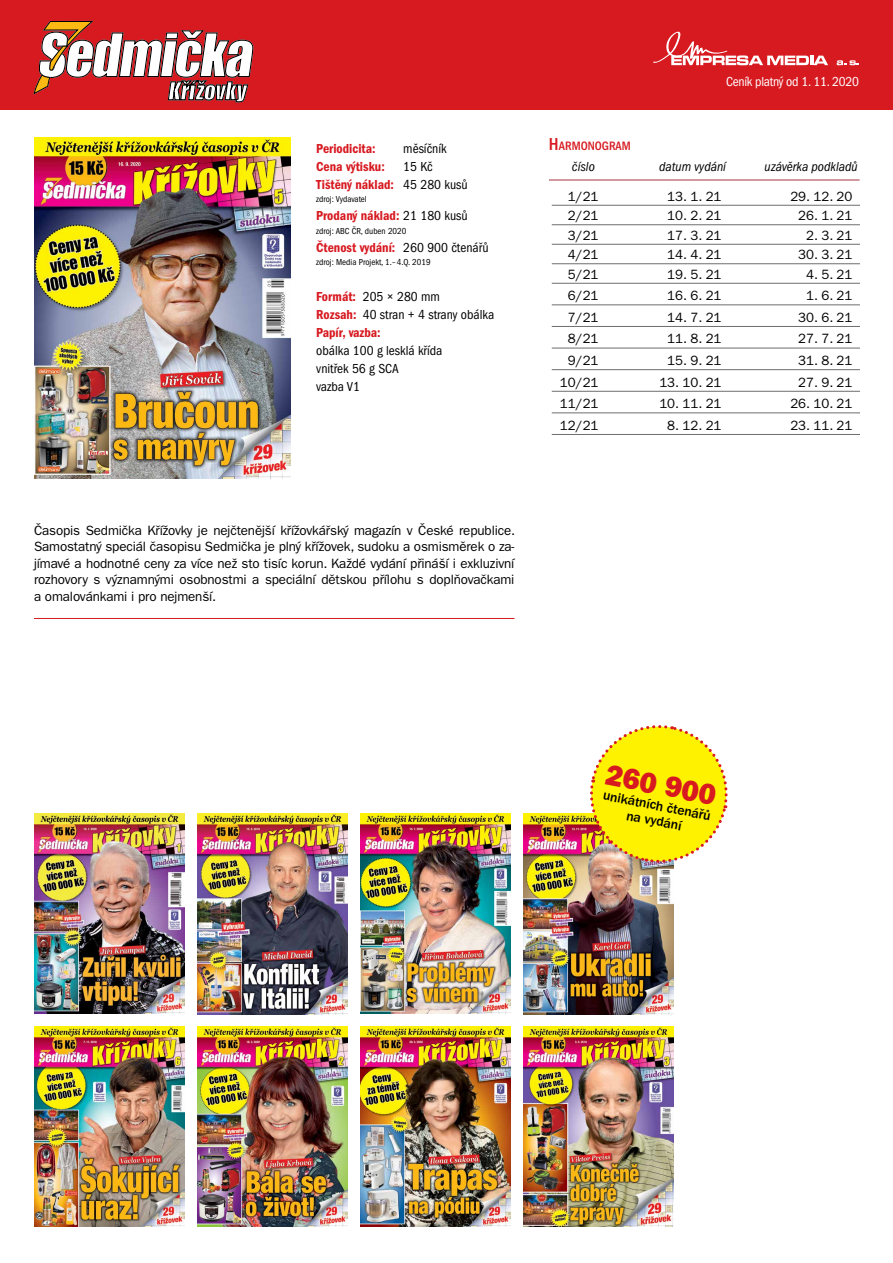
<style>
.page{position:relative;width:893px;height:1263px;background:#fff}
.page>*{position:absolute;margin:0;border:0;box-sizing:border-box;transform-origin:0 0}
.t1{font:29.25px "ITC Franklin Gothic Std Hvy";color:#d71920}
.t2{font:500 13.8px/15.5px "ITC Franklin Gothic Std";color:#000;text-align:center}
.t3{font:13.5px/16.5px "ITC Franklin Gothic Std";color:#000;text-align:justify}
.t4{font:13.5px "ITC Franklin Gothic Std Dm Cd";color:#d71920}
.t5{font:condensed 13.5px/18px "ITC Franklin Gothic Std";color:#000}
.t6{font:italic condensed 13.5px "ITC Franklin Gothic Std";color:#000}
.t7{font:condensed 13.5px "ITC Franklin Gothic Std";letter-spacing:-.02em;color:#fff}
.t8{font:500 condensed 12.6px "ITC Franklin Gothic Std";color:#d71920}
.t9{font:condensed 9px "ITC Franklin Gothic Std";color:#000}
.s1{font-family:"ITC Franklin Gothic Std";font-stretch:condensed;color:#000}
.s2{font-family:"ITC Franklin Gothic Std Dm Cd";font-stretch:normal;color:#d71920}
.s3{font-size:18px}
</style>
<div class="page">
<img style="left:34px;top:137px;width:256px;height:342px">
<img style="left:197px;top:813px;width:150px;height:201px">
<img style="left:34px;top:1026px;width:150px;height:200px">
<img style="left:197px;top:1026px;width:150px;height:200px">
<img style="left:360px;top:1026px;width:150px;height:200px">
<img style="left:523px;top:1026px;width:150px;height:200px">
<img style="left:360px;top:813px;width:150px;height:201px">
<img style="left:523px;top:813px;width:150px;height:201px">
<img style="left:34px;top:814px;width:150px;height:199px">
<hr style="left:549px;top:180px;width:311px;height:1px;background:#a1363f">
<hr style="left:552px;top:205px;width:308px;height:1px;background:#6d6e71">
<hr style="left:552px;top:224px;width:308px;height:1px;background:#6d6e71">
<hr style="left:552px;top:244px;width:308px;height:1px;background:#6d6e71">
<hr style="left:552px;top:263px;width:308px;height:1px;background:#6d6e71">
<hr style="left:552px;top:283px;width:308px;height:1px;background:#6d6e71">
<hr style="left:552px;top:304px;width:308px;height:1px;background:#6d6e71">
<hr style="left:552px;top:326px;width:308px;height:1px;background:#6d6e71">
<hr style="left:552px;top:348px;width:308px;height:1px;background:#6d6e71">
<hr style="left:552px;top:369px;width:308px;height:1px;background:#6d6e71">
<hr style="left:552px;top:391px;width:308px;height:1px;background:#6d6e71">
<hr style="left:552px;top:412px;width:308px;height:1px;background:#6d6e71">
<hr style="left:552px;top:434px;width:308px;height:1px;background:#6d6e71">
<div style="left:0;top:0;width:893px;height:109px;background:#d71920"></div>
<svg style="left:837px;top:60px;width:22px;height:5px"></svg>
<svg style="left:653px;top:31px;width:175px;height:34px"></svg>
<hr style="left:34px;top:618px;width:480px;height:1px;background:#d71920">
<svg style="left:33px;top:20px;width:221px;height:90px"></svg>
<svg style="left:586px;top:725px;width:142px;height:142px"></svg>
<p class="t4" style="left:316px;top:141px;width:61px">Periodicita:</p>
<p class="t5" style="left:403px;top:139px;width:45px">měsíčník</p>
<p class="t4" style="left:316px;top:159px;width:70px">Cena výtisku:</p>
<p class="t5" style="left:403px;top:157px;width:31px">15 Kč</p>
<p class="t4" style="left:316px;top:177px;width:153px">Tištěný náklad: <span class="s1">45 280 kusů</span></p>
<p class="t9" style="left:316px;top:194px;width:52px">zdroj: Vydavatel</p>
<p class="t4" style="left:316px;top:208px;width:153px">Prodaný náklad: <span class="s1">21 180 kusů</span></p>
<p class="t9" style="left:316px;top:226px;width:92px">zdroj: ABC ČR, duben 2020</p>
<p class="t4" style="left:316px;top:240px;width:174px">Čtenost vydání: <span class="s1">260 900 čtenářů</span></p>
<p class="t9" style="left:316px;top:257px;width:116px">zdroj: Media Projekt, 1.– 4.Q. 2019</p>
<p class="t5" style="left:316px;top:288px;width:180px"><span class="s2">Formát:</span> 205 × 280 mm<br><span class="s2">Rozsah:</span> 40 stran + 4 strany obálka</p>
<p class="t4" style="left:316px;top:325px;width:66px">Papír, vazba:</p>
<p class="t5" style="left:316px;top:342px;width:128px">obálka 100 g lesklá křída vnitřek 56 g SCA<br>vazba V1</p>
<p class="t7" style="left:726px;top:74px;width:134px">Ceník platný od 1. 11. 2020</p>
<p class="t8" style="left:549px;top:138px;width:83px"><span class="s3">H</span>ARMONOGRAM</p>
<p class="t6" style="left:572px;top:159px;width:24px">číslo</p>
<p class="t6" style="left:659px;top:159px;width:68px">datum vydání</p>
<p class="t6" style="left:765px;top:159px;width:95px">uzávěrka podkladů</p>
<p class="t3" style="left:568px;top:188px;width:32px">1/21</p>
<p class="t3" style="left:667px;top:188px;width:56px">13. 1. 21</p>
<p class="t3" style="left:790px;top:188px;width:64px">29. 12. 20</p>
<p class="t3" style="left:568px;top:207px;width:32px">2/21</p>
<p class="t3" style="left:667px;top:207px;width:56px">10. 2. 21</p>
<p class="t3" style="left:798px;top:207px;width:56px">26. 1. 21</p>
<p class="t3" style="left:568px;top:227px;width:32px">3/21</p>
<p class="t3" style="left:667px;top:227px;width:56px">17. 3. 21</p>
<p class="t3" style="left:806px;top:227px;width:48px">2. 3. 21</p>
<p class="t3" style="left:568px;top:246px;width:32px">4/21</p>
<p class="t3" style="left:667px;top:246px;width:56px">14. 4. 21</p>
<p class="t3" style="left:798px;top:246px;width:56px">30. 3. 21</p>
<p class="t3" style="left:568px;top:266px;width:32px">5/21</p>
<p class="t3" style="left:667px;top:266px;width:56px">19. 5. 21</p>
<p class="t3" style="left:806px;top:266px;width:48px">4. 5. 21</p>
<p class="t3" style="left:568px;top:287px;width:32px">6/21</p>
<p class="t3" style="left:667px;top:287px;width:56px">16. 6. 21</p>
<p class="t3" style="left:806px;top:287px;width:48px">1. 6. 21</p>
<p class="t3" style="left:568px;top:309px;width:32px">7/21</p>
<p class="t3" style="left:667px;top:309px;width:56px">14. 7. 21</p>
<p class="t3" style="left:798px;top:309px;width:56px">30. 6. 21</p>
<p class="t3" style="left:568px;top:330px;width:32px">8/21</p>
<p class="t3" style="left:667px;top:330px;width:56px">11. 8. 21</p>
<p class="t3" style="left:798px;top:330px;width:56px">27. 7. 21</p>
<p class="t3" style="left:568px;top:352px;width:32px">9/21</p>
<p class="t3" style="left:667px;top:352px;width:56px">15. 9. 21</p>
<p class="t3" style="left:798px;top:352px;width:56px">31. 8. 21</p>
<p class="t3" style="left:560px;top:374px;width:40px">10/21</p>
<p class="t3" style="left:659px;top:374px;width:64px">13. 10. 21</p>
<p class="t3" style="left:798px;top:374px;width:56px">27. 9. 21</p>
<p class="t3" style="left:560px;top:395px;width:40px">11/21</p>
<p class="t3" style="left:659px;top:395px;width:64px">10. 11. 21</p>
<p class="t3" style="left:790px;top:395px;width:64px">26. 10. 21</p>
<p class="t3" style="left:560px;top:417px;width:40px">12/21</p>
<p class="t3" style="left:667px;top:417px;width:56px">8. 12. 21</p>
<p class="t3" style="left:790px;top:417px;width:64px">23. 11. 21</p>
<p class="t3" style="left:34px;top:522px;width:483px">Časopis Sedmička Křížovky je nejčtenější křížovkářský magazín v České republice.<br>Samostatný speciál časopisu Sedmička je plný křížovek, sudoku a osmisměrek o za&shy;jímavé a hodnotné ceny za více než sto tisíc korun. Každé vydání přináší i exkluzivní rozhovory s významnými osobnostmi a speciální dětskou přílohu s doplňovačkami a omalovánkami i pro nejmenší.</p>
<h1 class="t1" style="left:609px;top:756px;width:114px;rotate:11deg">260 900</h1>
<p class="t2" style="left:605px;top:787px;width:111px;rotate:11deg">unikátních čtenářů na vydání</p>
</div>
